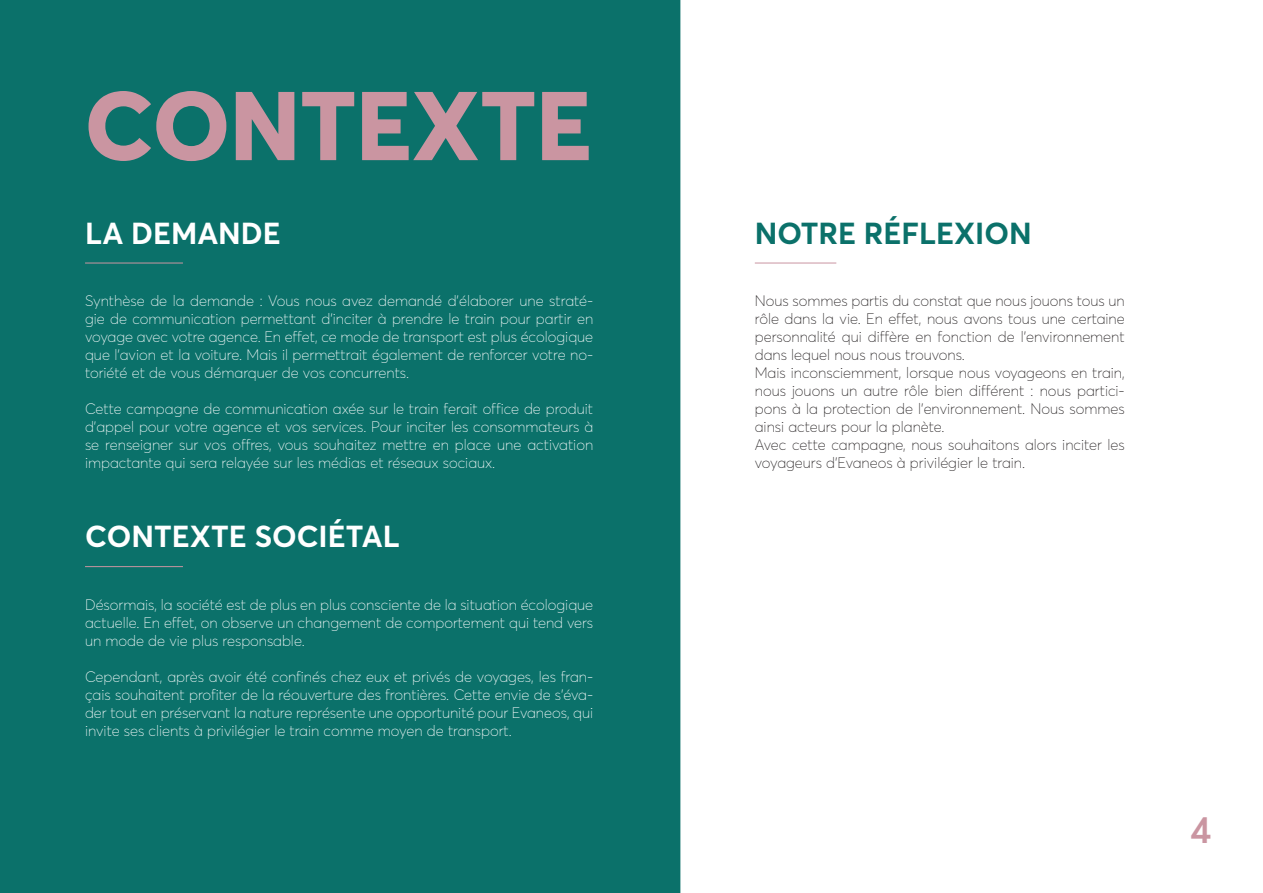
<style>
.page{position:relative;width:1263px;height:893px;background:#fff}
.page>*{position:absolute;margin:0;border:0;box-sizing:border-box;transform-origin:0 0}
.t1{font:800 96px "Averta";color:#ca95a1}
.t2{font:600 37.5px "Averta";color:#ca95a1}
.t3{font:700 30px "Averta";color:#fff}
.t4{font:700 30px "Averta";color:#0b716a}
.t5{font:100 15px/18px "Averta";color:#fff;text-align:justify}
.t6{font:100 15px/18px "Averta";color:#231f20}
</style>
<div class="page">
<div style="left:0;top:0;width:680px;height:893px;background:#0b716a"></div>
<hr style="left:85px;top:263px;width:98px;height:1px;background:#ca95a1">
<hr style="left:85px;top:566px;width:98px;height:1px;background:#ca95a1">
<hr style="left:755px;top:263px;width:81px;height:1px;background:#ca95a1">
<h1 class="t1" style="left:85px;top:65px;width:508px">CONTEXTE</h1>
<h3 class="t3" style="left:85px;top:214px;width:197px">LA DEMANDE</h3>
<p class="t5" style="left:85px;top:292px;width:510px">Synthèse de la demande : Vous nous avez demandé d’élaborer une straté&shy;gie de communication permettant d’inciter à prendre le train pour partir en voyage avec votre agence. En effet, ce mode de transport est plus écologique que l’avion et la voiture. Mais il permettrait également de renforcer votre no&shy;toriété et de vous démarquer de vos concurrents.</p>
<p class="t5" style="left:85px;top:400px;width:510px">Cette campagne de communication axée sur le train ferait office de produit d’appel pour votre agence et vos services. Pour inciter les consommateurs à se renseigner sur vos offres, vous souhaitez mettre en place une activation impactante qui sera relayée sur les médias et réseaux sociaux.</p>
<h3 class="t3" style="left:85px;top:517px;width:316px">CONTEXTE SOCIÉTAL</h3>
<p class="t5" style="left:85px;top:596px;width:510px">Désormais, la société est de plus en plus consciente de la situation écologique actuelle. En effet, on observe un changement de comportement qui tend vers un mode de vie plus responsable.</p>
<p class="t5" style="left:85px;top:668px;width:510px">Cependant, après avoir été confinés chez eux et privés de voyages, les fran&shy;çais souhaitent profiter de la réouverture des frontières. Cette envie de s’éva&shy;der tout en préservant la nature représente une opportunité pour Evaneos, qui invite ses clients à privilégier le train comme moyen de transport.</p>
<h3 class="t4" style="left:755px;top:214px;width:278px">NOTRE RÉFLEXION</h3>
<p class="t6" style="left:755px;top:292px;width:371px">Nous sommes partis du constat que nous jouons tous un rôle dans la vie. En effet, nous avons tous une certaine personnalité qui diffère en fonction de l’environnement dans lequel nous nous trouvons.<br>Mais inconsciemment, lorsque nous voyageons en train, nous jouons un autre rôle bien différent : nous partici&shy;pons à la protection de l’environnement. Nous sommes ainsi acteurs pour la planète.<br>Avec cette campagne, nous souhaitons alors inciter les voyageurs d’Evaneos à privilégier le train.</p>
<h2 class="t2" style="left:1190px;top:806px;width:23px">4</h2>
</div>
